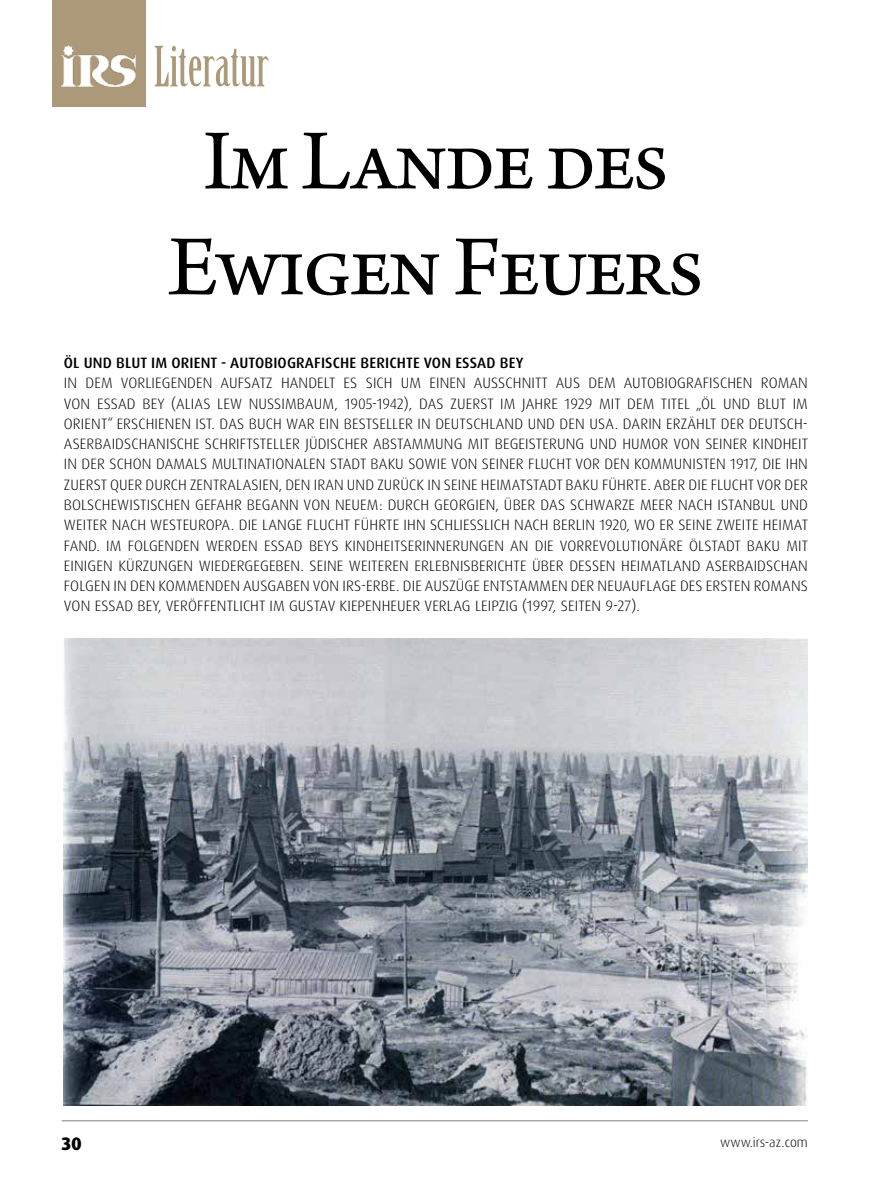
<style>
.page{position:relative;width:893px;height:1191px;background:#fff}
.page>*{position:absolute;margin:0;border:0;box-sizing:border-box;transform-origin:0 0}
.t1{font:90px/105.9px "Arno Pro";letter-spacing:-.03em;color:#000;text-align:center}
.t2{font:54.15px "Birch Std";color:#ac9979}
.t3{font:800 18px "Dax Pro";color:#000}
.t4{font:300 15px/20.2px "Dax Pro";letter-spacing:.01em;color:#000;text-align:justify}
.t5{font:500 15px "Dax Pro";letter-spacing:.01em;color:#000}
.t6{font:300 13.5px "Dax Pro";color:#000}
</style>
<div class="page">
<hr style="left:62px;top:1120px;width:746px;height:1px;background:#808285">
<img style="left:64px;top:638px;width:744px;height:467px">
<div style="left:52px;top:0;width:94px;height:106px;background:#ac9979"></div>
<img style="left:60px;top:45px;width:76px;height:41px">
<h2 class="t2" style="left:154px;top:36px;width:116px">Literatur</h2>
<h1 class="t1" style="left:168px;top:113px;width:537px">Im Lande des<br>Ewigen Feuers</h1>
<p class="t5" style="left:64px;top:353px;width:461px">ÖL UND BLUT IM ORIENT - AUTOBIOGRAFISCHE BERICHTE VON ESSAD BEY</p>
<p class="t4" style="left:64px;top:373px;width:746px">IN DEM VORLI EGENDEN AUFSATZ HANDELT ES SICH UM EI NEN AUSSCHNITT AUS DEM AUTOBIOGRAFISCHEN ROMAN VON ESSAD BEY (ALIAS LEW N USSI MBAUM, 1905-1942), DAS ZUERST I M JAHRE 1929 MIT DEM TITEL „ÖL UND BLUT I M ORI ENT“ ERSCHI ENEN IST. DAS BUCH WAR EI N BESTSELLER I N DEUTSCHLAND UND DEN USA. DARI N ERZÄHLT DER DEUTSCH-ASERBAI DSCHANISCHE SCHRI FTSTELLER JÜDISCHER ABSTAMMUNG MIT BEGEISTERUNG UND H UMOR VON SEI NER KI NDHEIT I N DER SCHON DAMALS MULTI NATIONALEN STADT BAKU SOWI E VON SEI NER FLUCHT VOR DEN KOMMUNISTEN 1917, DI E I HN ZUERST QUER DURCH ZENTRALASI EN, DEN IRAN UND ZURÜCK I N SEI NE H EIMATSTADT BAKU FÜHRTE. ABER DI E FLUCHT VOR DER BOLSCHEWISTISCHEN GEFAHR BEGANN VON NEUEM: DURCH GEORGI EN, ÜBER DAS SCHWARZE MEER NACH ISTANBUL UND WEITER NACH WESTEUROPA. DI E LANGE FLUCHT FÜHRTE I HN SCHLI ESSLICH NACH BERLI N 1920, WO ER SEI NE ZWEITE H EIMAT FAND. IM FOLGENDEN WERDEN ESSAD BEYS KI NDHEITSERI NNERUNGEN AN DI E VORREVOLUTIONÄRE ÖLSTADT BAKU MIT EI NIGEN KÜRZUNGEN WI EDERGEGEBEN. SEI NE WEITEREN ERLEBNISBERICHTE ÜBER DESSEN H EIMATLAND ASERBAI DSCHAN FOLGEN I N DEN KOMMENDEN AUSGABEN VON IRS-ERBE. DI E AUSZÜGE ENTSTAMMEN DER N EUAUFLAGE DES ERSTEN ROMANS VON ESSAD BEY, VERÖFFENTLICHT IM GUSTAV KI EPENHEUER VERLAG LEI PZIG (1997, SEITEN 9-27).</p>
<p class="t3" style="left:62px;top:1131px;width:22px">30</p>
<p class="t6" style="left:720px;top:1133px;width:89px">WWW.IRS-AZ.COM</p>
</div>
